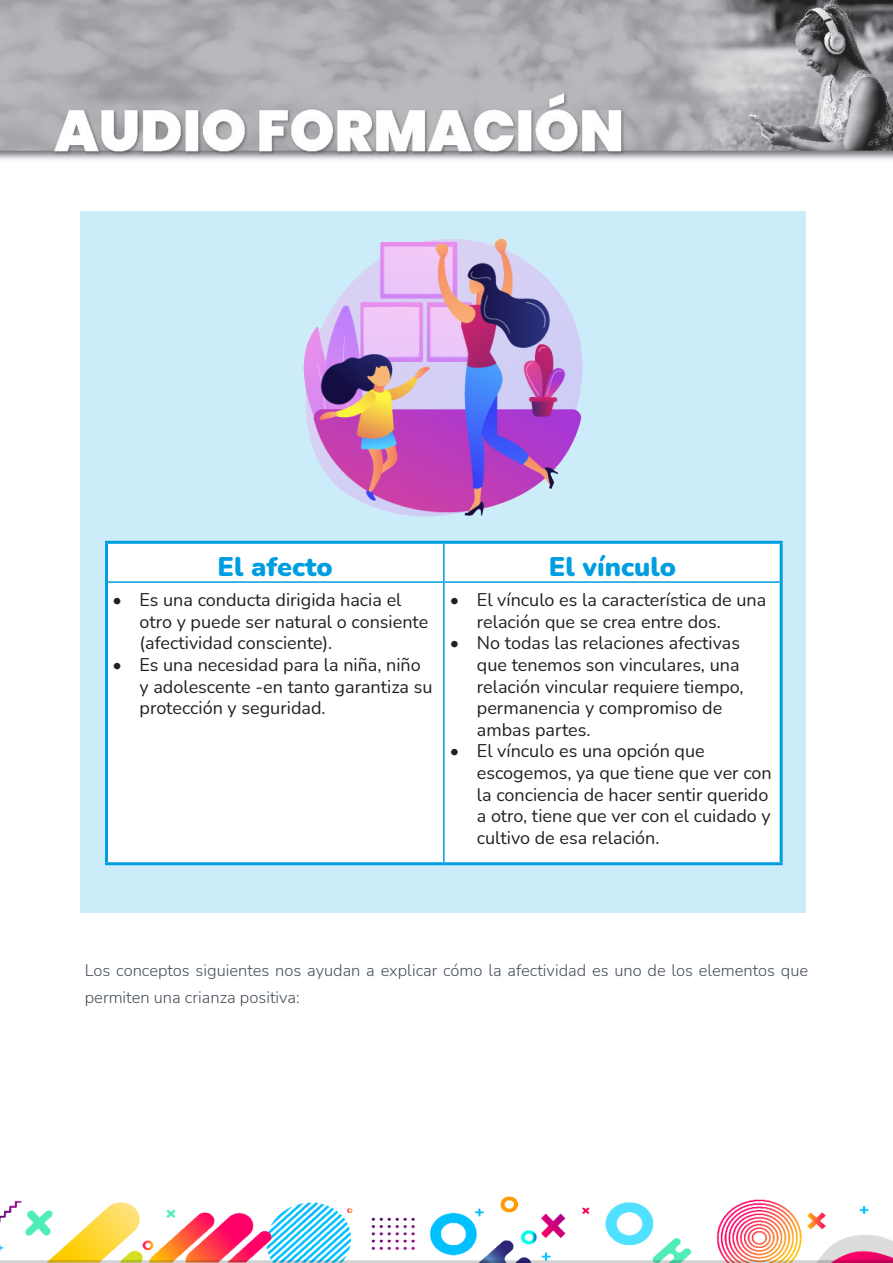
<style>
.page{position:relative;width:893px;height:1263px;background:#fff}
.page>*{position:absolute;margin:0;border:0;box-sizing:border-box;transform-origin:0 0}
.t1{font:900 27px "Nunito";color:#009ee0}
.t2{font:18px/21.6px "Nunito";color:#231f20}
.Parrafo{font:300 16.5px/27px "Nunito";color:#46505a}
</style>
<div class="page">
<img style="left:0;top:0;width:893px;height:160px">
<img style="left:0;top:1196px;width:893px;height:67px">
<div style="left:80px;top:211px;width:726px;height:702px;background:#ccecf9"></div>
<img style="left:304px;top:238px;width:278px;height:278px">
<div style="left:108px;top:544px;width:672px;height:318px;background:#fff"></div>
<hr style="left:105px;top:541px;width:339px;height:3px;background:#009ee0">
<hr style="left:105px;top:544px;width:3px;height:38px;background:#009ee0">
<hr style="left:444px;top:541px;width:339px;height:3px;background:#009ee0">
<hr style="left:780px;top:544px;width:3px;height:38px;background:#009ee0">
<hr style="left:105px;top:582px;width:3px;height:280px;background:#009ee0">
<hr style="left:780px;top:582px;width:3px;height:280px;background:#009ee0">
<hr style="left:105px;top:862px;width:339px;height:3px;background:#009ee0">
<hr style="left:444px;top:862px;width:339px;height:3px;background:#009ee0">
<hr style="left:443px;top:544px;width:2px;height:37px;background:#009ee0">
<hr style="left:108px;top:581px;width:336px;height:2px;background:#009ee0">
<hr style="left:444px;top:581px;width:336px;height:2px;background:#009ee0">
<hr style="left:443px;top:583px;width:2px;height:279px;background:#009ee0">
<p class="t1" style="left:217px;top:547px;width:117px">El afecto</p>
<p class="t1" style="left:549px;top:547px;width:129px">El vínculo</p>
<p class="t2" style="left:140px;top:588px;width:290px;text-indent:-27px">• Es una conducta dirigida hacia el otro y puede ser natural o consiente (afectividad consciente).</p>
<p class="t2" style="left:140px;top:653px;width:295px;text-indent:-27px">• Es una necesidad para la niña, niño y adolescente -en tanto garantiza su protección y seguridad.</p>
<p class="t2" style="left:477px;top:588px;width:291px;text-indent:-27px">• El vínculo es la característica de una relación que se crea entre dos.</p>
<p class="t2" style="left:477px;top:632px;width:268px;text-indent:-27px">• No todas las relaciones afectivas que tenemos son vinculares, una relación vincular requiere tiempo, permanencia y compromiso de ambas partes.</p>
<p class="t2" style="left:477px;top:740px;width:296px;text-indent:-27px">• El vínculo es una opción que escogemos, ya que tiene que ver con la conciencia de hacer sentir querido a otro, tiene que ver con el cuidado y cultivo de esa relación.</p>
<p class="Parrafo" style="left:85px;top:956px;width:725px">Los conceptos siguientes nos ayudan a explicar cómo la afectividad es uno de los elementos que permiten una crianza positiva:</p>
</div>
